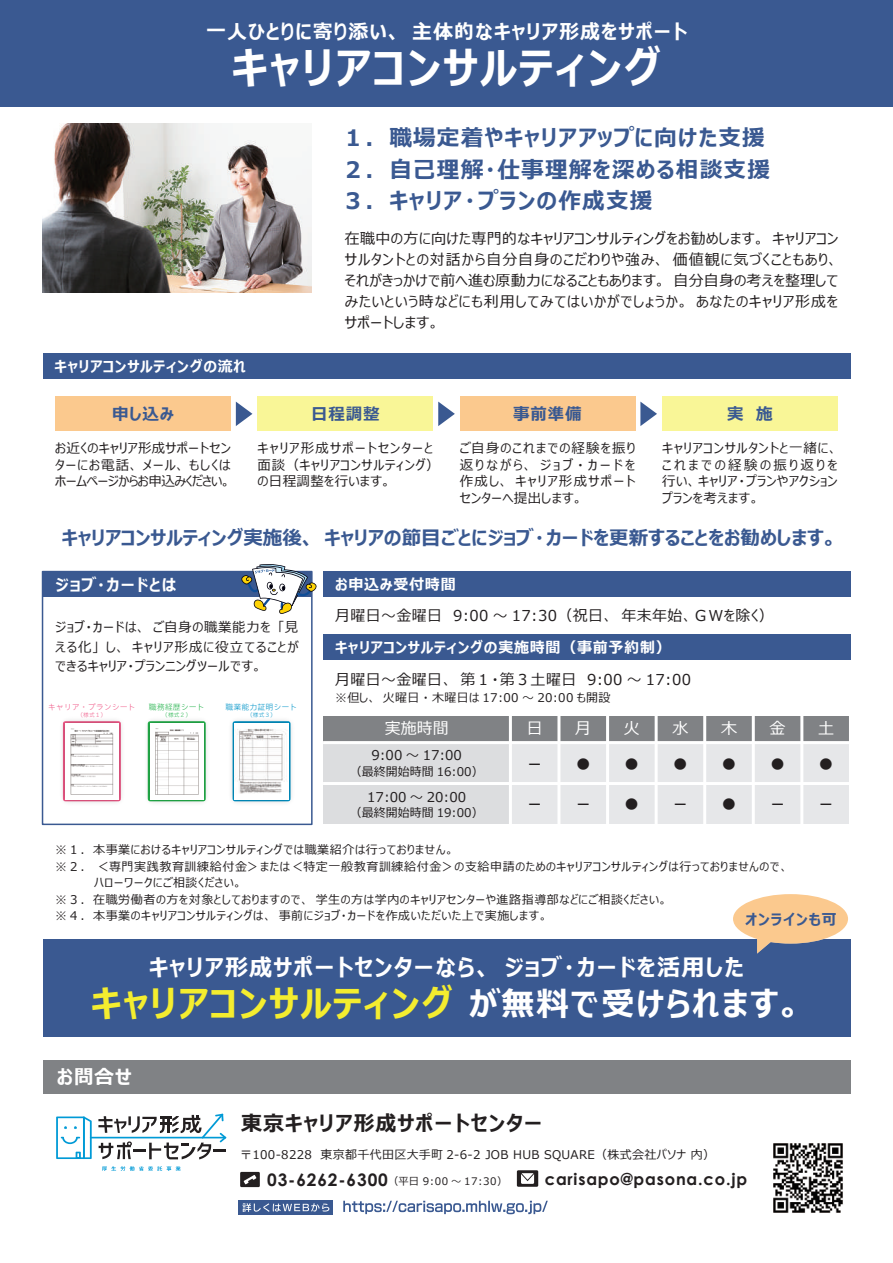
<style>
.page{position:relative;width:893px;height:1263px;background:#fff}
.page>*{position:absolute;margin:0;border:0;box-sizing:border-box;transform-origin:0 0}
.t1{font:700 43.5px "Meiryo UI";letter-spacing:.05em;color:#fff}
.t2{font:700 36.6px "Meiryo UI";letter-spacing:.05em;color:#f4ed2f}
.t3{font:700 23.25px "Meiryo UI";letter-spacing:.05em;color:#fff}
.t4{font:700 22.65px/31.5px "Meiryo UI";letter-spacing:.05em;color:#3a5991}
.t5{font:700 21px "Meiryo UI";letter-spacing:.05em;color:#231f20}
.t6{font:700 19.95px "Meiryo UI";letter-spacing:.05em;color:#fff}
.t7{font:700 19.5px "Meiryo UI";color:#3a5991}
.t8{font:700 19.5px "Meiryo UI";color:#fff}
.t9{font:17.7px "Meiryo UI";color:#231f20}
.t10{font:700 16.5px "Meiryo UI";letter-spacing:.05em;color:#3a5991}
.t11{font:700 16.5px "Meiryo UI";letter-spacing:.05em;color:#fff}
.t12{font:700 16.35px "Century Gothic";letter-spacing:.05em;color:#231f20}
.t13{font:16.05px "Meiryo UI";color:#fff}
.t14{font:15px/21px "Meiryo UI";letter-spacing:.06em;color:#231f20;text-align:justify}
.t15{font:15px "Meiryo UI";letter-spacing:.025em;color:#231f20}
.t16{font:700 15px "Meiryo UI";letter-spacing:.05em;color:#fff}
.t17{font:700 15px "Meiryo UI";letter-spacing:.05em;color:#3a5991}
.t18{font:13.5px/16.5px "Meiryo UI";letter-spacing:.055em;color:#231f20;text-align:justify}
.t19{font:12px/16.5px "Meiryo UI";letter-spacing:.05em;color:#231f20}
.t20{font:12px "Meiryo UI";letter-spacing:.025em;color:#231f20}
.t21{font:12px "Meiryo UI";color:#231f20}
.t22{font:10.35px "Meiryo UI";letter-spacing:.05em;color:#231f20}
.t23{font:7.95px "Ruika 02";color:#f05988}
.t24{font:7.95px "Ruika 02";color:#0094c8}
.t25{font:7.95px "Ruika 02";color:#23b24b}
.t26{font:5.85px "Ruika 02";color:#f05988}
.t27{font:5.85px "Ruika 02";color:#23b24b}
.t28{font:5.85px "Ruika 02";color:#0094c8}
.s1{font-size:33px;color:#fff}
.s2{font-family:"Century Gothic";font-weight:700;font-size:17.25px}
</style>
<div class="page">
<div style="left:43px;top:1060px;width:807px;height:33px;background:#808285"></div>
<div style="left:238px;top:1200px;width:95px;height:15px;background:#3a5991"></div>
<svg style="left:242px;top:1203px;width:87px;height:9px"></svg>
<svg style="left:343px;top:1201px;width:205px;height:13px"></svg>
<svg style="left:240px;top:1172px;width:20px;height:15px"></svg>
<svg style="left:517px;top:1170px;width:21px;height:17px"></svg>
<img style="left:773px;top:1143px;width:70px;height:70px">
<svg style="left:102px;top:1166px;width:79px;height:5px"></svg>
<svg style="left:56px;top:1116px;width:36px;height:43px"></svg>
<hr style="left:90px;top:1137px;width:135px;height:1px;background:#009ad6">
<svg style="left:98px;top:1114px;width:128px;height:45px"></svg>
<div style="left:510px;top:783px;width:49px;height:41px;background:#e6e7e9"></div>
<div style="left:559px;top:783px;width:49px;height:41px;background:#e6e7e9"></div>
<div style="left:608px;top:783px;width:48px;height:41px;background:#e6e7e9"></div>
<div style="left:656px;top:783px;width:49px;height:41px;background:#e6e7e9"></div>
<div style="left:705px;top:783px;width:48px;height:41px;background:#e6e7e9"></div>
<div style="left:753px;top:783px;width:49px;height:41px;background:#e6e7e9"></div>
<div style="left:802px;top:783px;width:48px;height:41px;background:#e6e7e9"></div>
<div style="left:510px;top:743px;width:49px;height:40px;background:#e6e7e9"></div>
<div style="left:559px;top:743px;width:49px;height:40px;background:#e6e7e9"></div>
<div style="left:608px;top:743px;width:48px;height:40px;background:#e6e7e9"></div>
<div style="left:656px;top:743px;width:49px;height:40px;background:#e6e7e9"></div>
<div style="left:705px;top:743px;width:48px;height:40px;background:#e6e7e9"></div>
<div style="left:753px;top:743px;width:49px;height:40px;background:#e6e7e9"></div>
<div style="left:802px;top:743px;width:48px;height:40px;background:#e6e7e9"></div>
<div style="left:43px;top:353px;width:807px;height:26px;background:#3a5991"></div>
<div style="left:323px;top:571px;width:527px;height:26px;background:#3a5991"></div>
<div style="left:323px;top:634px;width:527px;height:26px;background:#3a5991"></div>
<div style="left:55px;top:397px;width:176px;height:34px;background:#fbc98e"></div>
<div style="left:258px;top:397px;width:175px;height:34px;background:#f9f697"></div>
<div style="left:460px;top:397px;width:175px;height:34px;background:#fbc98e"></div>
<div style="left:662px;top:397px;width:176px;height:34px;background:#f9f697"></div>
<svg style="left:236px;top:402px;width:16px;height:24px"></svg>
<svg style="left:438px;top:402px;width:17px;height:24px"></svg>
<svg style="left:640px;top:402px;width:17px;height:24px"></svg>
<div style="left:43px;top:572px;width:269px;height:25px;background:#3a5991"></div>
<div style="left:42px;top:571px;width:271px;height:254px;border:2px solid #3a5991"></div>
<img style="left:62px;top:720px;width:60px;height:83px">
<img style="left:65px;top:723px;width:54px;height:76px">
<img style="left:147px;top:720px;width:60px;height:83px">
<img style="left:150px;top:723px;width:53px;height:76px">
<img style="left:231px;top:720px;width:61px;height:83px">
<img style="left:235px;top:723px;width:53px;height:76px">
<svg style="left:241px;top:564px;width:76px;height:51px"></svg>
<div style="left:323px;top:783px;width:187px;height:41px;background:#dcdddf"></div>
<div style="left:323px;top:743px;width:187px;height:40px;background:#dcdddf"></div>
<div style="left:323px;top:716px;width:527px;height:27px;background:#808285"></div>
<div style="left:43px;top:939px;width:807px;height:97px;background:#3a5991"></div>
<hr style="left:323px;top:782px;width:527px;height:3px;background:#fff">
<hr style="left:323px;top:741px;width:527px;height:3px;background:#fff">
<hr style="left:509px;top:716px;width:3px;height:108px;background:#fff">
<hr style="left:800px;top:716px;width:3px;height:108px;background:#fff">
<hr style="left:752px;top:716px;width:3px;height:108px;background:#fff">
<hr style="left:703px;top:716px;width:3px;height:108px;background:#fff">
<hr style="left:655px;top:716px;width:3px;height:108px;background:#fff">
<hr style="left:606px;top:716px;width:3px;height:108px;background:#fff">
<hr style="left:557px;top:716px;width:3px;height:108px;background:#fff">
<hr style="left:849px;top:716px;width:3px;height:108px;background:#fff">
<div style="left:0;top:0;width:893px;height:106px;background:#3a5991"></div>
<img style="left:43px;top:124px;width:269px;height:168px">
<svg style="left:733px;top:894px;width:115px;height:59px"></svg>
<h3 class="t6" style="left:206px;top:18px;width:483px">一人ひとりに寄り添い、主体的なキャリア形成をサポート</h3>
<h1 class="t1" style="left:232px;top:37px;width:431px">キャリアコンサルティング</h1>
<h3 class="t4" style="left:342px;top:123px;width:430px">１．職場定着やキャリアアップに向けた支援<br>２．自己理解・仕事理解を深める相談支援<br>３．キャリア・プランの作成支援</h3>
<p class="t16" style="left:55px;top:356px;width:193px">キャリアコンサルティングの流れ</p>
<p class="t14" style="left:345px;top:229px;width:495px">在職中の方に向けた専門的なキャリアコンサルティングをお勧めします。キャリアコンサルタントとの対話から自分自身のこだわりや強み、価値観に気づくこともあり、それがきっかけで前へ進む原動力になることもあります。自分自身の考えを整理してみたいという時などにも利用してみてはいかがでしょうか。あなたのキャリア形成をサポートします。</p>
<p class="t10" style="left:112px;top:402px;width:63px">申し込み</p>
<p class="t10" style="left:311px;top:402px;width:70px">日程調整</p>
<p class="t10" style="left:513px;top:402px;width:70px">事前準備</p>
<p class="t10" style="left:727px;top:402px;width:47px">実　施</p>
<p class="t18" style="left:55px;top:441px;width:177px">お近くのキャリア形成サポートセンターにお電話、メール、もしくはホームページからお申込みください。</p>
<p class="t18" style="left:258px;top:441px;width:184px;text-align:left">キャリア形成サポートセンターと面談（キャリアコンサルティング）の日程調整を行います。</p>
<p class="t18" style="left:460px;top:441px;width:177px">ご自身のこれまでの経験を振り返りながら、ジョブ・カードを作成し、キャリア形成サポートセンターへ提出します。</p>
<p class="t18" style="left:662px;top:441px;width:177px">キャリアコンサルタントと一緒に、これまでの経験の振り返りを行い、キャリア・プランやアクションプランを考えます。</p>
<h3 class="t7" style="left:62px;top:524px;width:776px">キャリアコンサルティング実施後、キャリアの節目ごとにジョブ・カードを更新することをお勧めします。</h3>
<p class="t11" style="left:55px;top:573px;width:123px">ジョブ・カードとは</p>
<p class="t18" style="left:55px;top:618px;width:245px;line-height:19.5px">ジョブ・カードは、ご自身の職業能力を「見える化」し、キャリア形成に役立てることができるキャリア・プランニングツールです。</p>
<p class="t23" style="left:48px;top:703px;width:90px">キャリア・プランシート</p>
<p class="t26" style="left:77px;top:712px;width:30px">（様式１）</p>
<p class="t16" style="left:335px;top:574px;width:122px">お申込み受付時間</p>
<p class="t15" style="left:335px;top:605px;width:440px">月曜日～金曜日　9:00 ～ 17:30（祝日、年末年始、ＧＷを除く）</p>
<p class="t16" style="left:335px;top:637px;width:337px">キャリアコンサルティングの実施時間（事前予約制）</p>
<p class="t15" style="left:335px;top:669px;width:358px">月曜日～金曜日、第１・第３土曜日　9:00 ～ 17:00</p>
<p class="t20" style="left:335px;top:689px;width:277px">※但し、火曜日・木曜日は 17:00 ～ 20:00 も開設</p>
<p class="t13" style="left:385px;top:717px;width:65px">実施時間</p>
<p class="t13" style="left:575px;top:717px;width:17px">月</p>
<p class="t13" style="left:624px;top:717px;width:17px">火</p>
<p class="t18" style="left:371px;top:748px;width:92px">9:00 ～ 17:00</p>
<p class="t21" style="left:350px;top:763px;width:135px">（最終開始時間 16:00）</p>
<p class="t18" style="left:367px;top:790px;width:100px">17:00 ～ 20:00</p>
<p class="t21" style="left:350px;top:805px;width:135px">（最終開始時間 19:00）</p>
<p class="t24" style="left:226px;top:703px;width:74px">職業能力証明シート</p>
<p class="t28" style="left:247px;top:712px;width:30px">（様式３）</p>
<p class="t25" style="left:149px;top:703px;width:58px">職務経歴シート</p>
<p class="t27" style="left:162px;top:712px;width:30px">（様式２）</p>
<p class="t13" style="left:770px;top:717px;width:17px">金</p>
<p class="t13" style="left:672px;top:717px;width:17px">水</p>
<p class="t13" style="left:721px;top:717px;width:17px">木</p>
<h3 class="t9" style="left:720px;top:751px;width:19px">●</h3>
<h3 class="t9" style="left:720px;top:792px;width:19px">●</h3>
<p class="t13" style="left:818px;top:717px;width:17px">土</p>
<p class="t13" style="left:527px;top:717px;width:17px">日</p>
<h3 class="t9" style="left:526px;top:751px;width:19px">－</h3>
<h3 class="t9" style="left:526px;top:792px;width:19px">－</h3>
<h3 class="t9" style="left:574px;top:792px;width:19px">－</h3>
<h3 class="t9" style="left:574px;top:751px;width:68px">● ●</h3>
<h3 class="t9" style="left:623px;top:792px;width:19px">●</h3>
<h3 class="t9" style="left:672px;top:751px;width:19px">●</h3>
<h3 class="t9" style="left:769px;top:751px;width:19px">●</h3>
<h3 class="t9" style="left:817px;top:751px;width:19px">●</h3>
<h3 class="t9" style="left:672px;top:792px;width:19px">－</h3>
<h3 class="t9" style="left:769px;top:792px;width:19px">－</h3>
<h3 class="t9" style="left:817px;top:792px;width:19px">－</h3>
<p class="t19" style="left:55px;top:842px;width:735px">※１．本事業におけるキャリアコンサルティングでは職業紹介は行っておりません。<br>※２． ＜専門実践教育訓練給付金＞または＜特定一般教育訓練給付金＞の支給申請のためのキャリアコンサルティングは行っておりませんので、　　　　 ハローワークにご相談ください。<br>※３．在職労働者の方を対象としておりますので、学生の方は学内のキャリアセンターや進路指導部などにご相談ください。<br>※４．本事業のキャリアコンサルティングは、事前にジョブ・カードを作成いただいた上で実施します。</p>
<h3 class="t3" style="left:149px;top:951px;width:596px">キャリア形成サポートセンターなら、ジョブ・カードを活用した</h3>
<h2 class="t2" style="left:91px;top:978px;width:712px">キャリアコンサルティング<span class="s1">が無料で受けられます。</span></h2>
<p class="t17" style="left:745px;top:908px;width:93px">オンラインも可</p>
<h3 class="t8" style="left:57px;top:1063px;width:76px">お問合せ</h3>
<h3 class="t5" style="left:241px;top:1108px;width:303px">東京キャリア形成サポートセンター</h3>
<p class="t20" style="left:240px;top:1147px;width:476px">〒100-8228　東京都千代田区大手町 2-6-2 JOB HUB SQUARE（株式会社パソナ 内）</p>
<p class="t22" style="left:267px;top:1173px;width:242px"><span class="s2">03-6262-6300</span>（平日 9:00 ～ 17:30）</p>
<p class="t12" style="left:545px;top:1166px;width:204px">carisapo@pasona.co.jp</p>
</div>
